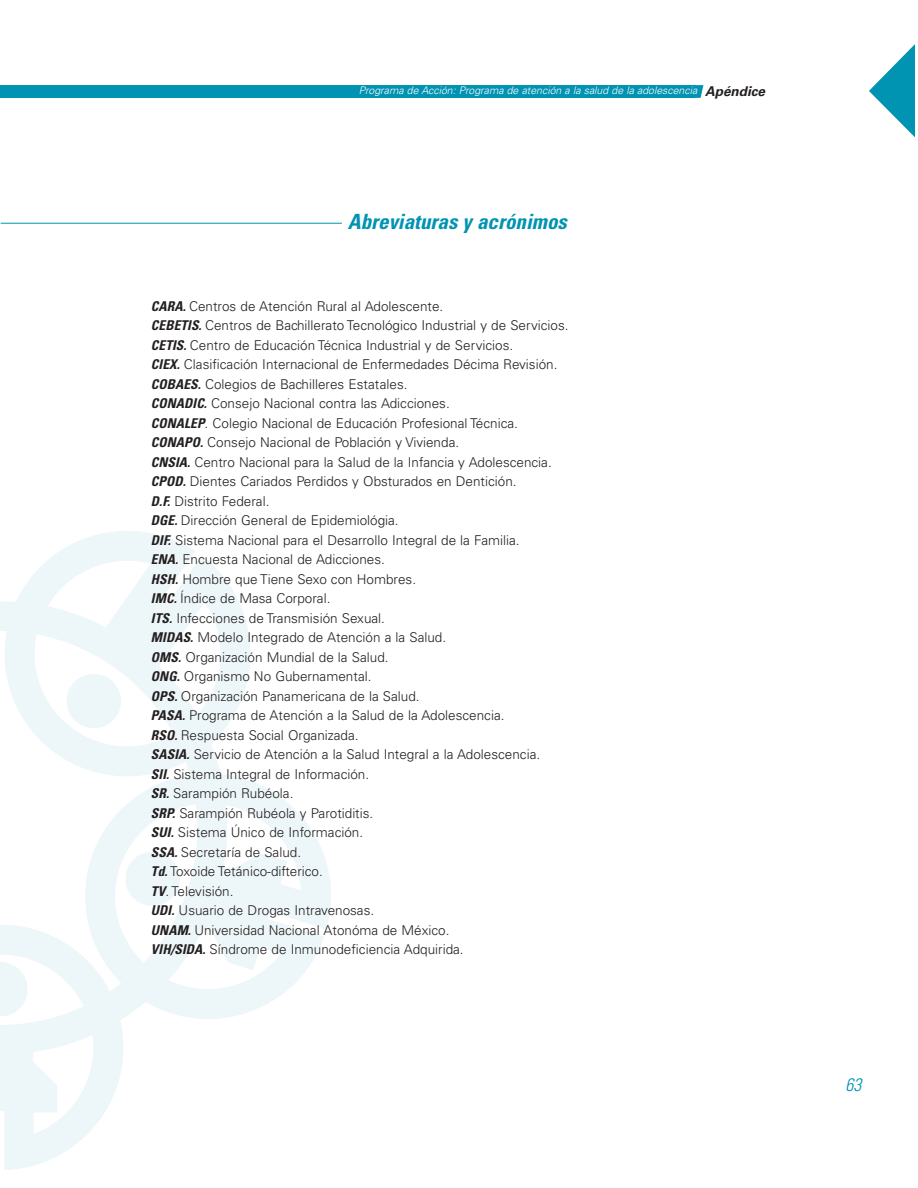
<style>
.page{position:relative;width:918px;height:1188px;background:#fff}
.page>*{position:absolute;margin:0;border:0;box-sizing:border-box;transform-origin:0 0}
.t1{font:italic 700 condensed 21px "Univers";color:#0093b2}
.t2{font:italic 300 condensed 18px "Univers";color:#0093b2}
.t3{font:300 13.5px/19.5px "Univers";color:#231f20}
.t4{font:italic 300 10.5px "Univers";color:#fff}
.s1{font-weight:700;font-size:13.5px;color:#231f20}
.s2{font-weight:700;font-style:italic;font-stretch:condensed}
</style>
<div class="page">
<svg style="left:869px;top:44px;width:46px;height:94px"></svg>
<div style="left:1px;top:85px;width:694px;height:13px;background:#0093b2"></div>
<svg style="left:695px;top:85px;width:8px;height:13px"></svg>
<hr style="left:1px;top:223px;width:341px;height:1px;background:#0093b2">
<p class="t4" style="left:359px;top:87px;width:408px">Programa de Acción: Programa de atención a la salud de la adolescencia <span class="s1">Apéndice</span></p>
<h1 class="t1" style="left:348px;top:214px;width:220px">Abreviaturas y acrónimos</h1>
<p class="t3" style="left:151px;top:297px;width:419px"><span class="s2">CARA.</span> Centros de Atención Rural al Adolescente.<br><span class="s2">CEBETIS.</span> Centros de Bachillerato Tecnológico Industrial y de Servicios.<br><span class="s2">CETIS.</span> Centro de Educación Técnica Industrial y de Servicios.<br><span class="s2">CIEX.</span> Clasificación Internacional de Enfermedades Décima Revisión.<br><span class="s2">COBAES.</span> Colegios de Bachilleres Estatales.<br><span class="s2">CONADIC.</span> Consejo Nacional contra las Adicciones.<br><span class="s2">CONALEP</span>. Colegio Nacional de Educación Profesional Técnica.<br><span class="s2">CONAPO.</span> Consejo Nacional de Población y Vivienda.<br><span class="s2">CNSIA.</span> Centro Nacional para la Salud de la Infancia y Adolescencia.<br><span class="s2">CPOD.</span> Dientes Cariados Perdidos y Obsturados en Dentición.<br><span class="s2">D.F.</span> Distrito Federal.<br><span class="s2">DGE.</span> Dirección General de Epidemiológia.<br><span class="s2">DIF.</span> Sistema Nacional para el Desarrollo Integral de la Familia.<br><span class="s2">ENA.</span> Encuesta Nacional de Adicciones.<br><span class="s2">HSH.</span> Hombre que Tiene Sexo con Hombres.<br><span class="s2">IMC.</span> Índice de Masa Corporal.<br><span class="s2">ITS.</span> Infecciones de Transmisión Sexual.<br><span class="s2">MIDAS.</span> Modelo Integrado de Atención a la Salud.<br><span class="s2">OMS.</span> Organización Mundial de la Salud.<br><span class="s2">ONG.</span> Organismo No Gubernamental.<br><span class="s2">OPS.</span> Organización Panamericana de la Salud.<br><span class="s2">PASA.</span> Programa de Atención a la Salud de la Adolescencia.<br><span class="s2">RSO.</span> Respuesta Social Organizada.<br><span class="s2">SASIA.</span> Servicio de Atención a la Salud Integral a la Adolescencia.<br><span class="s2">SII.</span> Sistema Integral de Información.<br><span class="s2">SR.</span> Sarampión Rubéola.<br><span class="s2">SRP.</span> Sarampión Rubéola y Parotiditis.<br><span class="s2">SUI.</span> Sistema Único de Información.<br><span class="s2">SSA.</span> Secretaría de Salud.<br><span class="s2">Td.</span> Toxoide Tetánico-difterico.<br><span class="s2">TV</span>. Televisión.<br><span class="s2">UDI.</span> Usuario de Drogas Intravenosas.<br><span class="s2">UNAM.</span> Universidad Nacional Atonóma de México.<br><span class="s2">VIH/SIDA.</span> Síndrome de Inmunodeficiencia Adquirida.</p>
<h2 class="t2" style="left:845px;top:1078px;width:17px">63</h2>
</div>
